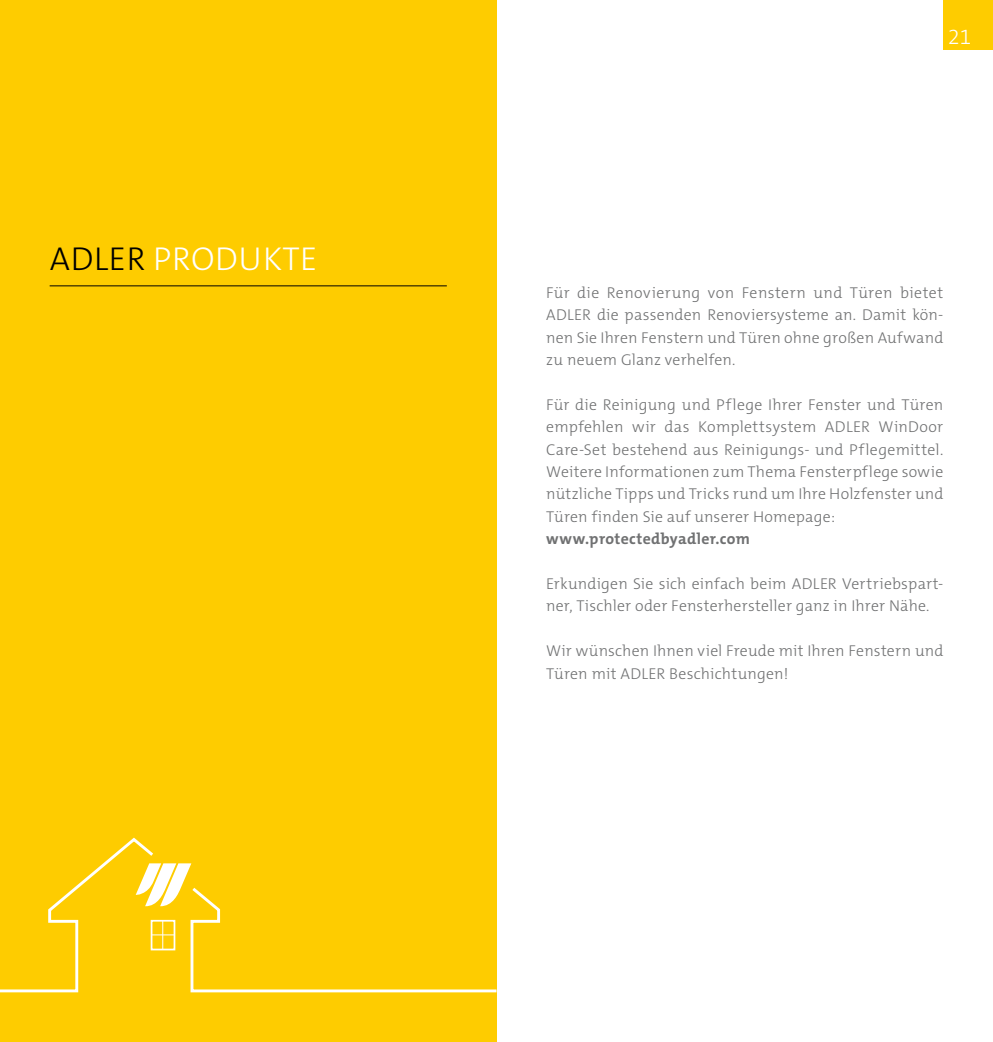
<style>
.page{position:relative;width:993px;height:1042px;background:#fff}
.page>*{position:absolute;margin:0;border:0;box-sizing:border-box;transform-origin:0 0}
.t1{font:300 33.25px "The Mix C4 s";letter-spacing:.02em;color:#fff}
.t2{font:300 21px "The Mix C4 s";color:#fff}
.t3{font:300 15.75px/22.4px "The Mix C4 s";letter-spacing:.015em;color:#707172;text-align:justify}
.t4{font:700 15.75px "The Mix C4 s";letter-spacing:.025em;color:#707172}
.s1{color:#000}
</style>
<div class="page">
<div style="left:0;top:0;width:496px;height:1042px;background:#fecc00"></div>
<hr style="left:50px;top:285px;width:396px;height:1px;background:#000">
<div style="left:943px;top:0;width:49px;height:50px;background:#fecc00"></div>
<svg style="left:0;top:836px;width:497px;height:158px"></svg>
<h1 class="t1" style="left:50px;top:237px;width:269px"><span class="s1">ADLER</span> PRODUKTE</h1>
<h2 class="t2" style="left:947px;top:24px;width:25px">21</h2>
<p class="t3" style="left:546px;top:281px;width:398px">Für die Renovierung von Fenstern und Türen bietet ADLER die passenden Renoviersysteme an. Damit kön&shy;nen Sie Ihren Fenstern und Türen ohne großen Aufwand zu neuem Glanz verhelfen.</p>
<p class="t3" style="left:546px;top:393px;width:398px">Für die Reinigung und Pflege Ihrer Fenster und Türen empfehlen wir das Komplettsystem ADLER WinDoor Care-Set bestehend aus Reinigungs- und Pflegemittel.<br>Weitere Informationen zum Thema Fensterpflege sowie nützliche Tipps und Tricks rund um Ihre Holzfenster und Türen finden Sie auf unserer Homepage:</p>
<p class="t4" style="left:546px;top:529px;width:205px">www.protectedbyadler.com</p>
<p class="t3" style="left:546px;top:572px;width:398px">Erkundigen Sie sich einfach beim ADLER Vertriebspart&shy;ner, Tischler oder Fensterhersteller ganz in Ihrer Nähe.</p>
<p class="t3" style="left:546px;top:640px;width:398px">Wir wünschen Ihnen viel Freude mit Ihren Fenstern und<br>Türen mit ADLER Beschichtungen!</p>
</div>
